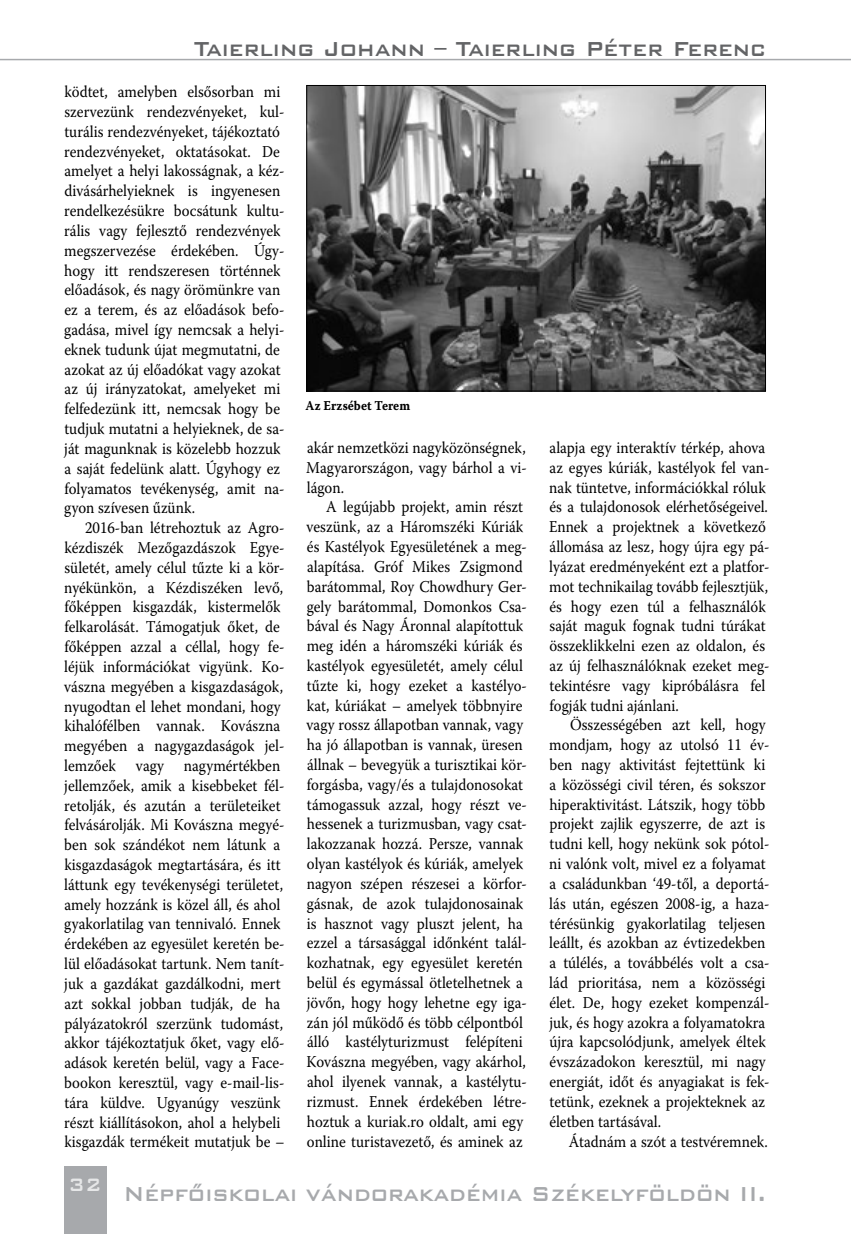
<style>
.page{position:relative;width:851px;height:1234px;background:#fff}
.page>*{position:absolute;margin:0;border:0;box-sizing:border-box;transform-origin:0 0}
.t1{font:27px "Bank Gothic Md PFL Normal";color:#a7a9ac;scale:.9 1}
.t2{font:27px "Bank Gothic Md PFL Normal";color:#636466;scale:.9 1}
.t3{font:16.5px/19.8px "Warnock Pro";color:#000;scale:.9 1}
.t4{font:13.5px "Warnock Pro Bold Capt";color:#000;scale:.9 1}
</style>
<div class="page">
<div style="left:64px;top:1165px;width:42px;height:68px;background:#a7a9ac"></div>
<hr style="left:0;top:59px;width:850px;height:1px;background:#a7a9ac">
<img style="left:308px;top:87px;width:455px;height:302px">
<div style="left:306px;top:85px;width:459px;height:306px;border:1px solid #000"></div>
<h1 class="t2" style="left:194px;top:34px;width:636px">Taierling Johann – Taierling Péter Ferenc</h1>
<p class="t3" style="left:64px;top:82px;width:246px">ködtet, amelyben elsősorban mi szervezünk rendezvényeket, kul&shy;turális rendezvényeket, tájékoztató rendezvényeket, oktatásokat. De amelyet a helyi lakosságnak, a kéz&shy;divásárhelyieknek is ingyenesen rendelkezésükre bocsátunk kultu&shy;rális vagy fejlesztő rendezvények megszervezése érdekében. Úgy&shy;hogy itt rendszeresen történnek előadások, és nagy örömünkre van ez a terem, és az előadások befo&shy;gadása, mivel így nemcsak a helyi&shy;eknek tudunk újat megmutatni, de azokat az új előadókat vagy azokat az új irányzatokat, amelyeket mi felfedezünk itt, nemcsak hogy be tudjuk mutatni a helyieknek, de sa&shy;ját magunknak is közelebb hozzuk a saját fedelünk alatt. Úgyhogy ez folyamatos tevékenység, amit na&shy;gyon szívesen űzünk.</p>
<p class="t3" style="left:64px;top:517px;width:246px;text-indent:21px">2016-ban létrehoztuk az Agro&shy;kézdiszék Mezőgazdászok Egye&shy;sületét, amely célul tűzte ki a kör&shy;nyékünkön, a Kézdiszéken levő, főképpen kisgazdák, kistermelők felkarolását. Támogatjuk őket, de főképpen azzal a céllal, hogy fe&shy;léjük információkat vigyünk. Ko&shy;vászna megyében a kisgazdaságok, nyugodtan el lehet mondani, hogy kihalófélben vannak. Kovászna megyében a nagygazdaságok jel&shy;lemzőek vagy nagymértékben jellemzőek, amik a kisebbeket fél&shy;retolják, és azután a területeiket felvásárolják. Mi Kovászna megyé&shy;ben sok szándékot nem látunk a kisgazdaságok megtartására, és itt láttunk egy tevékenységi területet, amely hozzánk is közel áll, és ahol gyakorlatilag van tennivaló. Ennek érdekében az egyesület keretén be&shy;lül előadásokat tartunk. Nem tanít&shy;juk a gazdákat gazdálkodni, mert azt sokkal jobban tudják, de ha pályázatokról szerzünk tudomást, akkor tájékoztatjuk őket, vagy elő&shy;adások keretén belül, vagy a Face&shy;bookon keresztül, vagy e-mail-lis&shy;tára küldve. Ugyanúgy veszünk részt kiállításokon, ahol a helybeli kisgazdák termékeit mutatjuk be –</p>
<p class="t4" style="left:305px;top:397px;width:118px">Az Erzsébet Terem</p>
<p class="t3" style="left:306px;top:437px;width:247px;text-align:justify">akár nemzetközi nagyközönségnek, Magyarországon, vagy bárhol a vi&shy;lágon.</p>
<p class="t3" style="left:306px;top:496px;width:246px;text-indent:20px">A legújabb projekt, amin részt veszünk, az a Háromszéki Kúriák és Kastélyok Egyesületének a meg&shy;alapítása. Gróf Mikes Zsigmond barátommal, Roy Chowdhury Ger&shy;gely barátommal, Domonkos Csa&shy;bával és Nagy Áronnal alapítottuk meg idén a háromszéki kúriák és kastélyok egyesületét, amely célul tűzte ki, hogy ezeket a kastélyo&shy;kat, kúriákat – amelyek többnyire vagy rossz állapotban vannak, vagy ha jó állapotban is vannak, üresen állnak – bevegyük a turisztikai kör&shy;forgásba, vagy/és a tulajdonosokat támogassuk azzal, hogy részt ve&shy;hessenek a turizmusban, vagy csat&shy;lakozzanak hozzá. Persze, vannak olyan kastélyok és kúriák, amelyek nagyon szépen részesei a körfor&shy;gásnak, de azok tulajdonosainak is hasznot vagy pluszt jelent, ha ezzel a társasággal időnként talál&shy;kozhatnak, egy egyesület keretén belül és egymással ötletelhetnek a jövőn, hogy hogy lehetne egy iga&shy;zán jól működő és több célpontból álló kastélyturizmust felépíteni Kovászna megyében, vagy akárhol, ahol ilyenek vannak, a kastélytu&shy;rizmust. Ennek érdekében létre&shy;hoztuk a kuriak.ro oldalt, ami egy online turistavezető, és aminek az</p>
<p class="t3" style="left:549px;top:437px;width:246px">alapja egy interaktív térkép, ahova az egyes kúriák, kastélyok fel van&shy;nak tüntetve, információkkal róluk és a tulajdonosok elérhetőségeivel.<br>Ennek a projektnek a következő állomása az lesz, hogy újra egy pá&shy;lyázat eredményeként ezt a platfor&shy;mot technikailag tovább fejlesztjük, és hogy ezen túl a felhasználók saját maguk fognak tudni túrákat összeklikkelni ezen az oldalon, és az új felhasználóknak ezeket meg&shy;tekintésre vagy kipróbálásra fel fogják tudni ajánlani.</p>
<p class="t3" style="left:549px;top:714px;width:246px;text-indent:21px">Összességében azt kell, hogy mondjam, hogy az utolsó 11 év&shy;ben nagy aktivitást fejtettünk ki a közösségi civil téren, és sokszor hiperaktivitást. Látszik, hogy több projekt zajlik egyszerre, de azt is tudni kell, hogy nekünk sok pótol&shy;ni valónk volt, mivel ez a folyamat a családunkban ‘49-től, a deportá&shy;lás után, egészen 2008-ig, a haza&shy;térésünkig gyakorlatilag teljesen leállt, és azokban az évtizedekben a túlélés, a továbbélés volt a csa&shy;lád prioritása, nem a közösségi élet. De, hogy ezeket kompenzál&shy;juk, és hogy azokra a folyamatokra újra kapcsolódjunk, amelyek éltek évszázadokon keresztül, mi nagy energiát, időt és anyagiakat is fek&shy;tetünk, ezeknek a projekteknek az életben tartásával.</p>
<p class="t3" style="left:568px;top:1130px;width:223px">Átadnám a szót a testvéremnek.</p>
<h1 class="t1" style="left:68px;top:1178px;width:776px"><sup>32</sup> Népfőiskolai vándorakadémia Székelyföldön II.</h1>
</div>
